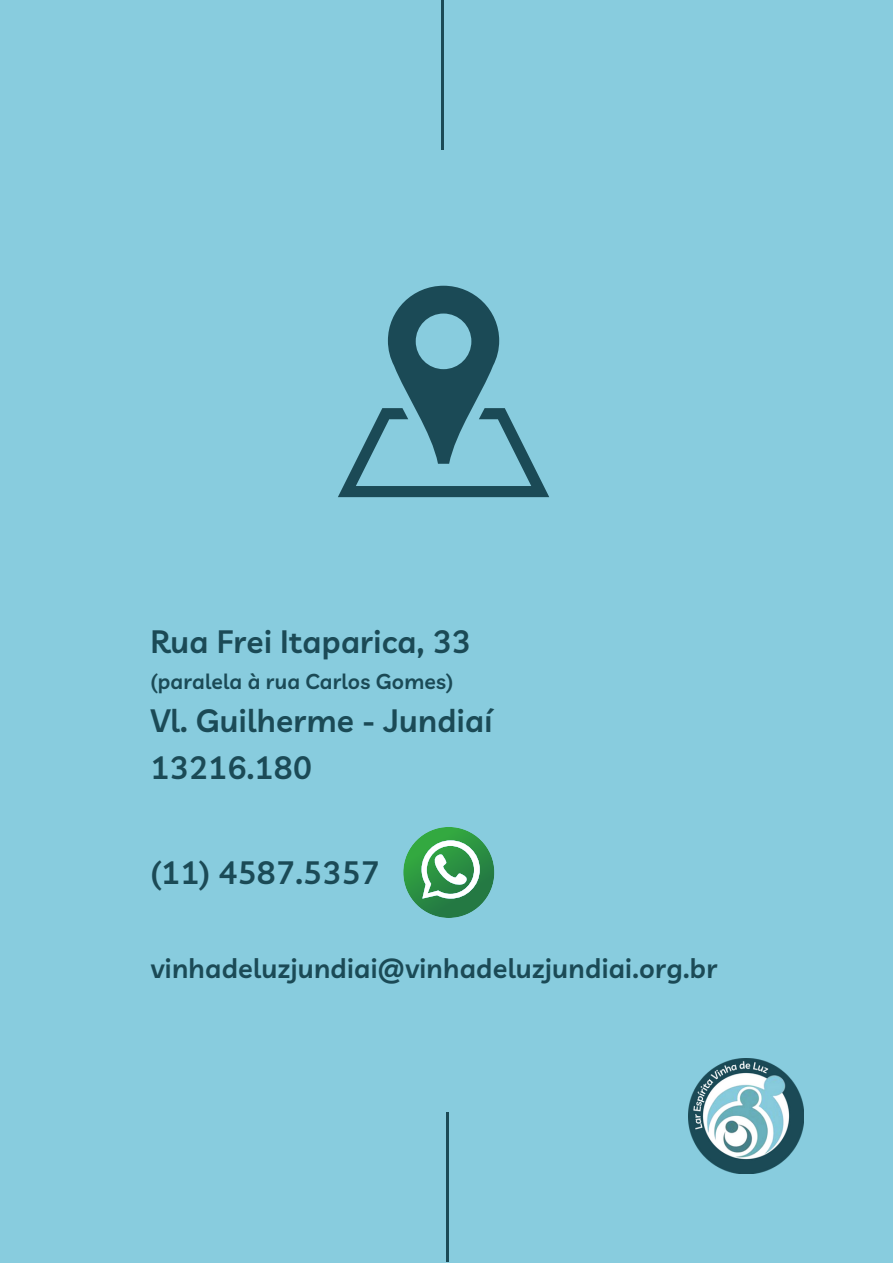
<style>
.page{position:relative;width:893px;height:1264px;background:#fff}
.page>*{position:absolute;margin:0;border:0;box-sizing:border-box;transform-origin:0 0}
.t1{font:600 31.5px/47.2px "Livvic";letter-spacing:.01em;color:#1b4a56}
.t2{font:600 27px "Livvic";letter-spacing:.01em;color:#1b4a56}
.t3{font:600 21px "Livvic";letter-spacing:.01em;color:#1b4a56}
</style>
<div class="page">
<div style="left:0;top:0;width:892px;height:1262px;background:#88ccde"></div>
<hr style="left:441px;top:0;width:2px;height:149px;background:#1b4a56">
<svg style="left:338px;top:286px;width:211px;height:211px"></svg>
<img style="left:688px;top:1058px;width:115px;height:115px">
<hr style="left:446px;top:1112px;width:2px;height:149px;background:#1b4a56">
<svg style="left:403px;top:827px;width:91px;height:91px"></svg>
<p class="t1" style="left:150px;top:617px;width:322px">Rua Frei Itaparica, 33</p>
<p class="t3" style="left:150px;top:668px;width:304px">(paralela à rua Carlos Gomes)</p>
<p class="t1" style="left:150px;top:696px;width:343px">Vl. Guilherme - Jundiaí<br>13216.180</p>
<p class="t1" style="left:150px;top:848px;width:231px">(11) 4587.5357</p>
<p class="t2" style="left:150px;top:950px;width:568px">vinhadeluzjundiai@vinhadeluzjundiai.org.br</p>
</div>
